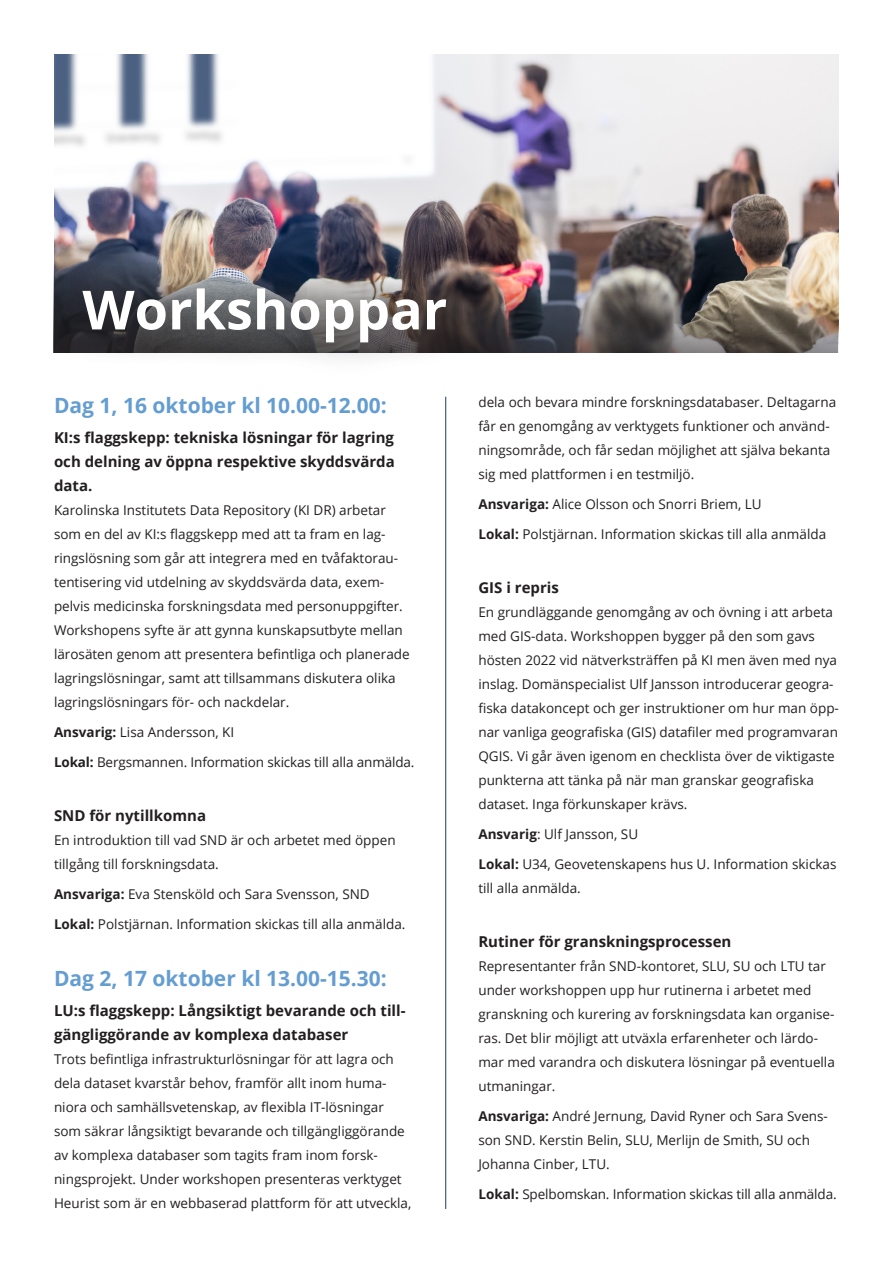
<style>
.page{position:relative;width:893px;height:1263px;background:#fff}
.page>*{position:absolute;margin:0;border:0;box-sizing:border-box;transform-origin:0 0}
.Heading_1{font:700 54px "Open Sans";color:#fff}
.Heading_3{font:700 21px "Open Sans";color:#649dd1}
.Paragraph{font:700 15px/24px "Open Sans";color:#231f20;text-align:justify}
.Paragraph-2{font:13.5px/24px "Open Sans";color:#231f20}
.s1{font-weight:700}
</style>
<div class="page">
<hr style="left:445px;top:397px;width:1px;height:812px;background:#1e3a63">
<img style="left:54px;top:54px;width:784px;height:299px">
<div style="left:46px;top:252px;width:436px;height:127px;background:#231f20;opacity:.75"></div>
<p class="Heading_1" style="left:82px;top:272px;width:366px">Workshoppar</p>
<p class="Heading_3" style="left:54px;top:390px;width:334px">Dag 1, 16 oktober kl 10.00-12.00:</p>
<p class="Paragraph" style="left:54px;top:425px;width:342px">KI:s flaggskepp: tekniska lösningar för lagring och delning av öppna respektive skyddsvärda data.</p>
<p class="Paragraph-2" style="left:54px;top:498px;width:357px">Karolinska Institutets Data Repository (KI DR) arbetar som en del av KI:s flaggskepp med att ta fram en lag&shy;ringslösning som går att integrera med en tvåfaktorau&shy;tentisering vid utdelning av skyddsvärda data, exem&shy;pelvis medicinska forskningsdata med personuppgifter.<br>Workshopens syfte är att gynna kunskapsutbyte mellan lärosäten genom att presentera befintliga och planerade lagringslösningar, samt att tillsammans diskutera olika lagringslösningars för- och nackdelar.</p>
<p class="Paragraph-2" style="left:54px;top:720px;width:182px"><span class="s1">Ansvarig:</span> Lisa Andersson, KI</p>
<p class="Paragraph-2" style="left:54px;top:750px;width:362px"><span class="s1">Lokal:</span> Bergsmannen. Information skickas till alla anmälda.</p>
<p class="Paragraph" style="left:54px;top:803px;width:154px">SND för nytillkomna</p>
<p class="Paragraph-2" style="left:54px;top:828px;width:343px">En introduktion till vad SND är och arbetet med öppen tillgång till forskningsdata.</p>
<p class="Paragraph-2" style="left:54px;top:882px;width:317px"><span class="s1">Ansvariga:</span> Eva Stensköld och Sara Svensson, SND</p>
<p class="Paragraph-2" style="left:54px;top:912px;width:353px"><span class="s1">Lokal:</span> Polstjärnan. Information skickas till alla anmälda.</p>
<p class="Heading_3" style="left:54px;top:963px;width:334px">Dag 2, 17 oktober kl 13.00-15.30:</p>
<p class="Paragraph" style="left:54px;top:998px;width:353px">LU:s flaggskepp: Långsiktigt bevarande och till&shy;gängliggörande av komplexa databaser</p>
<p class="Paragraph-2" style="left:54px;top:1047px;width:359px">Trots befintliga infrastrukturlösningar för att lagra och dela dataset kvarstår behov, framför allt inom huma&shy;niora och samhällsvetenskap, av flexibla IT-lösningar som säkrar långsiktigt bevarande och tillgängliggörande av komplexa databaser som tagits fram inom forsk&shy;ningsprojekt. Under workshopen presenteras verktyget Heurist som är en webbaserad plattform för att utveckla,</p>
<p class="Paragraph-2" style="left:478px;top:390px;width:359px">dela och bevara mindre forskningsdatabaser. Deltagarna får en genomgång av verktygets funktioner och använd&shy;ningsområde, och får sedan möjlighet att själva bekanta sig med plattformen i en testmiljö.</p>
<p class="Paragraph-2" style="left:478px;top:492px;width:285px"><span class="s1">Ansvariga:</span> Alice Olsson och Snorri Briem, LU</p>
<p class="Paragraph-2" style="left:478px;top:522px;width:349px"><span class="s1">Lokal:</span> Polstjärnan. Information skickas till alla anmälda</p>
<p class="Paragraph" style="left:478px;top:575px;width:82px">GIS i repris</p>
<p class="Paragraph-2" style="left:478px;top:600px;width:362px">En grundläggande genomgång av och övning i att arbeta med GIS-data. Workshoppen bygger på den som gavs hösten 2022 vid nätverksträffen på KI men även med nya inslag. Domänspecialist Ulf Jansson introducerar geogra&shy;fiska datakoncept och ger instruktioner om hur man öpp&shy;nar vanliga geografiska (GIS) datafiler med programvaran QGIS. Vi går även igenom en checklista över de viktigaste punkterna att tänka på när man granskar geografiska dataset. Inga förkunskaper krävs.</p>
<p class="Paragraph-2" style="left:478px;top:822px;width:161px"><span class="s1">Ansvarig</span>: Ulf Jansson, SU</p>
<p class="Paragraph-2" style="left:478px;top:852px;width:360px"><span class="s1">Lokal:</span> U34, Geovetenskapens hus U. Information skickas till alla anmälda.</p>
<p class="Paragraph" style="left:478px;top:929px;width:255px">Rutiner för granskningsprocessen</p>
<p class="Paragraph-2" style="left:478px;top:954px;width:358px">Representanter från SND-kontoret, SLU, SU och LTU tar under workshoppen upp hur rutinerna i arbetet med granskning och kurering av forskningsdata kan organise&shy;ras. Det blir möjligt att utväxla erfarenheter och lärdo&shy;mar med varandra och diskutera lösningar på eventuella utmaningar.</p>
<p class="Paragraph-2" style="left:478px;top:1104px;width:351px"><span class="s1">Ansvariga:</span> André Jernung, David Ryner och Sara Svens&shy;son SND. Kerstin Belin, SLU, Merlijn de Smith, SU och<br>Johanna Cinber, LTU.</p>
<p class="Paragraph-2" style="left:478px;top:1182px;width:360px"><span class="s1">Lokal:</span> Spelbomskan. Information skickas till alla anmälda.</p>
</div>
